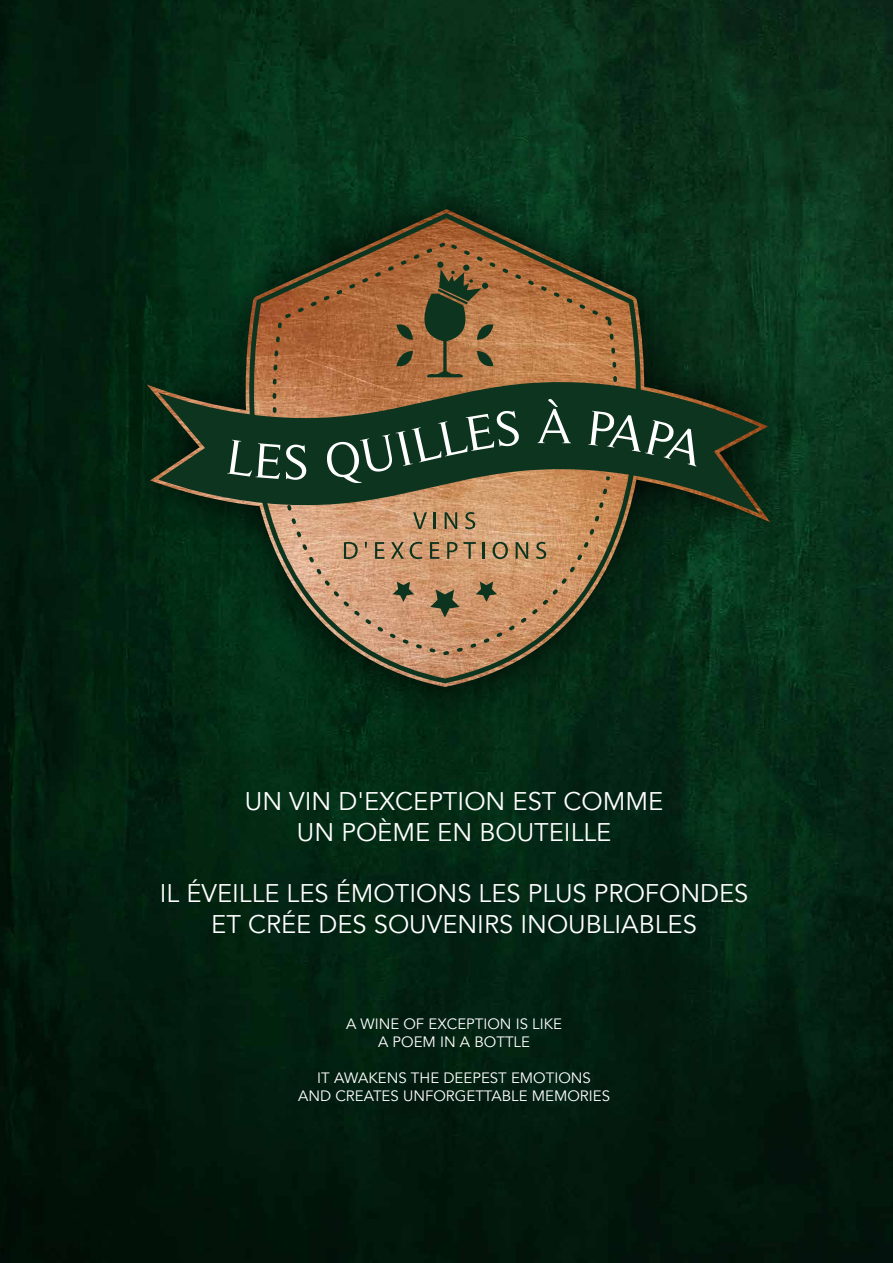
<style>
.page{position:relative;width:893px;height:1263px;background:#fff}
.page>*{position:absolute;margin:0;border:0;box-sizing:border-box;transform-origin:0 0}
.t1{font:50.25px "Timeless";color:#fff}
.t2{font:25.5px/30.6px "Avenir";color:#fff;text-align:center}
.t3{font:15px/18px "Avenir";color:#fff;text-align:center}
</style>
<div class="page">
<img style="left:0;top:0;width:893px;height:1263px">
<img style="left:83px;top:145px;width:751px;height:606px">
<img style="left:147px;top:209px;width:623px;height:478px">
<svg style="left:241px;top:213px;width:408px;height:470px;background:#253a20"></svg>
<svg style="left:273px;top:242px;width:344px;height:413px;background:#9f754e"></svg>
<svg style="left:413px;top:514px;width:14px;height:15px"></svg>
<svg style="left:434px;top:514px;width:2px;height:15px"></svg>
<svg style="left:445px;top:514px;width:12px;height:15px"></svg>
<svg style="left:465px;top:514px;width:10px;height:15px"></svg>
<svg style="left:344px;top:542px;width:14px;height:17px"></svg>
<svg style="left:365px;top:542px;width:2px;height:6px"></svg>
<svg style="left:375px;top:542px;width:9px;height:17px"></svg>
<svg style="left:391px;top:542px;width:13px;height:17px"></svg>
<svg style="left:410px;top:542px;width:12px;height:17px"></svg>
<svg style="left:430px;top:542px;width:9px;height:17px"></svg>
<svg style="left:447px;top:542px;width:10px;height:17px"></svg>
<svg style="left:463px;top:542px;width:13px;height:17px"></svg>
<svg style="left:483px;top:542px;width:2px;height:17px"></svg>
<svg style="left:493px;top:542px;width:15px;height:17px"></svg>
<svg style="left:516px;top:542px;width:12px;height:17px"></svg>
<svg style="left:536px;top:542px;width:10px;height:17px"></svg>
<svg style="left:476px;top:582px;width:21px;height:20px"></svg>
<svg style="left:393px;top:582px;width:21px;height:20px"></svg>
<svg style="left:430px;top:590px;width:30px;height:28px"></svg>
<svg style="left:396px;top:321px;width:17px;height:20px"></svg>
<svg style="left:396px;top:350px;width:17px;height:19px"></svg>
<svg style="left:420px;top:261px;width:73px;height:116px;background:#81623a"></svg>
<svg style="left:158px;top:379px;width:602px;height:135px;background:#494c2f"></svg>
<div style="left:227px;top:440px;width:55px;height:39px;background:#0d341f"></div>
<div style="left:325px;top:410px;width:195px;height:76px;background:#0d341f"></div>
<div style="left:588px;top:411px;width:118px;height:55px;background:#0d341f"></div>
<h1 class="t1" style="left:283px;top:434px;width:28px">S</h1>
<h1 class="t1" style="left:537px;top:398px;width:37px">À</h1>
<p class="t2" style="left:245px;top:787px;width:420px">UN VIN D'EXCEPTION EST COMME<br>UN POÈME EN BOUTEILLE</p>
<p class="t2" style="left:160px;top:878px;width:590px">IL ÉVEILLE LES ÉMOTIONS LES PLUS PROFONDES<br>ET CRÉE DES SOUVENIRS INOUBLIABLES</p>
<p class="t3" style="left:346px;top:1015px;width:217px">A WINE OF EXCEPTION IS LIKE<br>A POEM IN A BOTTLE</p>
<p class="t3" style="left:298px;top:1069px;width:313px">IT AWAKENS THE DEEPEST EMOTIONS<br>AND CREATES UNFORGETTABLE MEMORIES</p>
</div>
